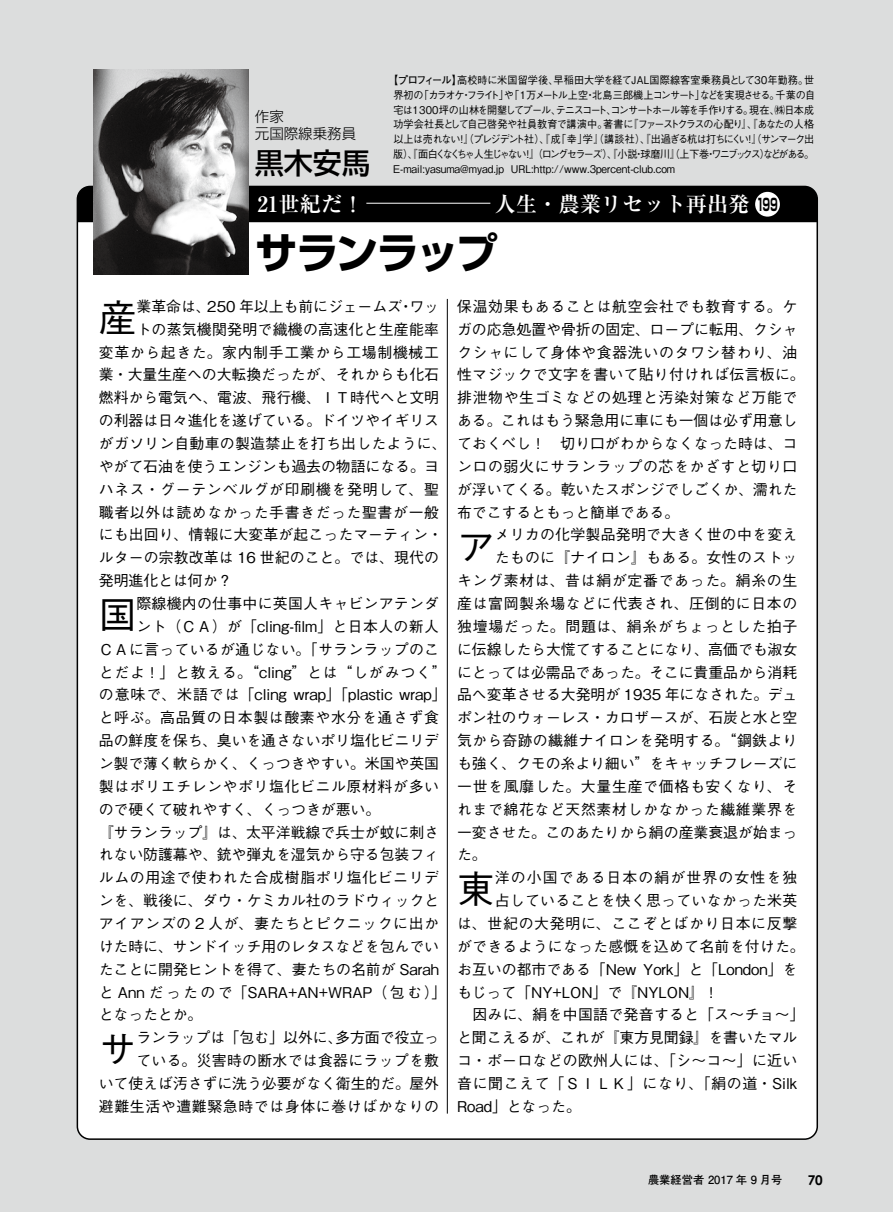
<style>
.page{position:relative;width:893px;height:1212px;background:#dcdddd}
.page>*{position:absolute;margin:0;border:0;box-sizing:border-box;transform-origin:0 0}
.t1{font:700 42.45px "Shin Go Pro";letter-spacing:-.07em;color:#000}
.t2{font:500 37.8px "Gothic BBB Pro";color:#000}
.t3{font:500 28.95px "Shin Go Pro";color:#000}
.t4{font:700 21.3px "Ryumin Pro";color:#fff}
.t5{font:700 16.8px "Shin Go Pro";color:#000;scale:.57 1}
.t6{font:500 14.85px/22.8px "Gothic BBB Pro";letter-spacing:.015em;color:#000}
.t7{font:500 14.85px "Gothic BBB Pro";letter-spacing:-.005em;color:#000}
.t8{font:500 14.85px "Gothic BBB Pro";letter-spacing:.045em;color:#000}
.t9{font:500 14.85px "Gothic BBB Pro";letter-spacing:.04em;color:#000}
.t10{font:500 14.85px "Gothic BBB Pro";letter-spacing:.05em;color:#000}
.t11{font:500 14.85px "Gothic BBB Pro";letter-spacing:.075em;color:#000}
.t12{font:300 14.4px/17.4px "Shin Go Pro";color:#000}
.ノーマル{font:700 13.5px "Century Gothic";color:#000}
.t13{font:700 11.25px "Futo Go B101 Pro";color:#000}
.t14{font:500 10.65px "Gothic BBB Pro";letter-spacing:-.11em;color:#000;scale:.95 1}
.t15{font:500 10.65px/14.9px "Gothic BBB Pro";color:#000;scale:.95 1}
.t16{font:500 10.65px "Gothic BBB Pro";letter-spacing:-.055em;color:#000;scale:.95 1}
.t17{font:500 10.65px "Gothic BBB Pro";letter-spacing:-.1em;color:#000;scale:.95 1}
.t18{font:500 10.65px "Gothic BBB Pro";letter-spacing:-.16em;color:#000;scale:.95 1}
.t19{font:500 10.65px "Gothic BBB Pro";letter-spacing:-.015em;color:#000;scale:.95 1}
.t20{font:500 10.65px "Gothic BBB Pro";letter-spacing:-.14em;color:#000;scale:.95 1}
.t21{font:500 10.65px "Gothic BBB Pro";letter-spacing:-.01em;color:#000;scale:.95 1}
.t22{font:500 10.65px "Gothic BBB Pro";letter-spacing:.015em;color:#000;scale:.95 1}
.t23{font:700 10.65px "Futo Go B101 Pro";letter-spacing:-.13em;color:#000;scale:.95 1}
</style>
<div class="page">
<div style="left:77px;top:186px;width:740px;height:953px;background:#fff;border-radius:13px"></div>
<div style="left:77px;top:186px;width:740px;height:36px;background:#000"></div>
<img style="left:93px;top:70px;width:155px;height:204px">
<hr style="left:366px;top:203px;width:124px;height:1px;background:#fff">
<div style="left:755px;top:192px;width:25px;height:25px;background:#fff;border-radius:50%"></div>
<hr style="left:447px;top:299px;width:1px;height:814px;background:#000">
<p class="t23" style="left:388px;top:71px;width:79px">【プロフィール】</p>
<p class="t19" style="left:554px;top:71px;width:213px">早稲田大学を経てＪＡＬ国際線客室乗務員として</p>
<p class="t16" style="left:767px;top:71px;width:51px">年勤務 世。</p>
<p class="t22" style="left:457px;top:71px;width:108px">高校時に米国留学後、</p>
<p class="t16" style="left:753px;top:71px;width:19px">３０</p>
<p class="t12" style="left:255px;top:106px;width:103px">作家<br>元国際線乗務員</p>
<p class="t3" style="left:255px;top:139px;width:117px">黒木安馬</p>
<p class="t4" style="left:257px;top:187px;width:108px">21世紀だ！</p>
<p class="t14" style="left:419px;top:86px;width:381px">「カラオケフライト 「や」 1万メートル上空北島三郎機上コンサートなどを実現させる。</p>
<p class="t16" style="left:695px;top:86px;width:12px">」</p>
<p class="t16" style="left:775px;top:86px;width:43px">千葉の自</p>
<p class="t16" style="left:393px;top:86px;width:33px">界初の</p>
<p class="t16" style="left:461px;top:86px;width:12px">・</p>
<p class="t16" style="left:585px;top:86px;width:12px">・</p>
<p class="t17" style="left:393px;top:101px;width:380px">宅は1300坪の山林を開墾してプールテニスコートコンサートホール等を手作りする。</p>
<p class="t16" style="left:606px;top:101px;width:12px">、</p>
<p class="t16" style="left:749px;top:101px;width:34px">現在、</p>
<p class="t16" style="left:775px;top:101px;width:43px">㈱日本成</p>
<p class="t16" style="left:551px;top:101px;width:12px">、</p>
<p class="t20" style="left:628px;top:116px;width:197px">『ファーストクラスの心配り』、『あなたの人格</p>
<p class="t21" style="left:393px;top:116px;width:227px">功学会社長として自己啓発や社員教育で講演中。</p>
<p class="t16" style="left:603px;top:116px;width:33px">著書に</p>
<p class="t14" style="left:457px;top:131px;width:309px">！』（プレジデント社）、『 「成幸学」 』（講談社）、『出過ぎる杭は打ちにくい</p>
<p class="t16" style="left:745px;top:131px;width:75px">！（』サンマーク出</p>
<p class="t16" style="left:393px;top:131px;width:72px">以上は売れない</p>
<p class="t18" style="left:523px;top:146px;width:308px">！』（ロングセラーズ）、『小説球磨川（』上下巻ワニブックスなどがある。</p>
<p class="t15" style="left:511px;top:145px;width:174px;text-indent:-118px">版）『、面白くなくちゃ人生じゃない<br>URL:http://www.3percent-club.com</p>
<p class="t16" style="left:760px;top:146px;width:12px">）</p>
<p class="t16" style="left:634px;top:146px;width:12px">・</p>
<p class="t16" style="left:706px;top:146px;width:12px">・</p>
<p class="t15" style="left:393px;top:160px;width:118px">E-mail:yasuma@myad j p.</p>
<p class="t4" style="left:473px;top:187px;width:278px">　人生・農業リセット再出発</p>
<p class="t5" style="left:756px;top:192px;width:39px">199</p>
<p class="t1" style="left:255px;top:219px;width:245px">サランラップ</p>
<p class="t6" style="left:137px;top:293px;width:76px">業革命は、</p>
<p class="t7" style="left:207px;top:294px;width:196px">250 年以上も前にジェームズ</p>
<p class="t2" style="left:99px;top:287px;width:39px">産</p>
<p class="t6" style="left:409px;top:293px;width:31px">ワッ</p>
<p class="t6" style="left:398px;top:293px;width:16px">・</p>
<p class="t6" style="left:99px;top:316px;width:349px;text-indent:38px">トの蒸気機関発明で織機の高速化と生産能率変革から起きた。家内制手工業から工場制機械工業・大量生産への大転換だったが、それからも化石燃料から電気へ、電波、飛行機、ＩＴ時代へと文明の利器は日々進化を遂げている。ドイツやイギリスがガソリン自動車の製造禁止を打ち出したように、やがて石油を使うエンジンも過去の物語になる。ヨハネス・グーテンベルグが印刷機を発明して、聖職者以外は読めなかった手書きだった聖書が一般にも出回り、情報に大変革が起こったマーティン・ルターの宗教改革は 16 世紀のこと。では、現代の発明進化とは何か?</p>
<p class="t2" style="left:99px;top:584px;width:39px">国</p>
<p class="t6" style="left:136px;top:590px;width:304px">際線機内の仕事中に英国人キャビンアテンダ</p>
<p class="t6" style="left:136px;top:613px;width:304px">ント（ＣＡ）が「cling-film」と日本人の新人</p>
<p class="t6" style="left:99px;top:636px;width:342px">ＣＡに言っているが通じない。「サランラップのこ</p>
<p class="t10" style="left:99px;top:660px;width:349px">とだよ！」と教える。“cling”とは“しがみつく“</p>
<p class="t6" style="left:99px;top:681px;width:349px">の意味で、米語では「cling wrap」「plastic wrap「</p>
<p class="t8" style="left:99px;top:706px;width:342px">と呼ぶ。高品質の日本製は酸素や水分を通さず食</p>
<p class="t7" style="left:99px;top:729px;width:342px">品の鮮度を保ち、臭いを通さないポリ塩化ビニリデ</p>
<p class="t7" style="left:99px;top:751px;width:342px">ン製で薄く軟らかく、くっつきやすい。米国や英国</p>
<p class="t9" style="left:99px;top:774px;width:342px">製はポリエチレンやポリ塩化ビニル原材料が多い</p>
<p class="t7" style="left:99px;top:797px;width:283px">ので硬くて破れやすく、くっつきが悪い。</p>
<p class="t6" style="left:99px;top:819px;width:349px">『サランラップ』は、太平洋戦線で兵士が蚊に刺されない防護幕や、銃や弾丸を湿気から守る包装フィルムの用途で使われた合成樹脂ポリ塩化ビニリデンを、戦後に、ダウ・ケミカル社のラドウィックとアイアンズの 2 人が、妻たちとピクニックに出かけた時に、サンドイッチ用のレタスなどを包んでいたことに開発ヒントを得て、妻たちの名前が Sarahと Ann だったので「SARA+AN+WRAP（包む 「(となったとか。</p>
<p class="t6" style="left:335px;top:1024px;width:105px">多方面で役立っ</p>
<p class="t7" style="left:136px;top:1026px;width:208px">ランラップは「包む」以外に、</p>
<p class="t2" style="left:99px;top:1019px;width:39px">サ</p>
<p class="t6" style="left:99px;top:1047px;width:342px;text-align:justify;text-indent:38px">ている。災害時の断水では食器にラップを敷いて使えば汚さずに洗う必要がなく衛生的だ。屋外避難生活や遭難緊急時では身体に巻けばかなりの</p>
<p class="t6" style="left:457px;top:293px;width:349px">保温効果もあることは航空会社でも教育する。ケガの応急処置や骨折の固定、ロープに転用、クシャクシャにして身体や食器洗いのタワシ替わり、油性マジックで文字を書いて貼り付ければ伝言板に。排泄物や生ゴミなどの処理と汚染対策など万能である。これはもう緊急用に車にも一個は必ず用意しておくべし！　切り口がわからなくなった時は、コンロの弱火にサランラップの芯をかざすと切り口が浮いてくる。乾いたスポンジでしごくか、濡れた布でこするともっと簡単である。</p>
<p class="t2" style="left:457px;top:516px;width:39px">ア</p>
<p class="t6" style="left:495px;top:522px;width:304px">メリカの化学製品発明で大きく世の中を変え</p>
<p class="t6" style="left:495px;top:544px;width:304px">たものに『ナイロン』もある。女性のストッ</p>
<p class="t8" style="left:457px;top:569px;width:342px">キング素材は、昔は絹が定番であった。絹糸の生</p>
<p class="t8" style="left:457px;top:591px;width:342px">産は富岡製糸場などに代表され、圧倒的に日本の</p>
<p class="t8" style="left:457px;top:614px;width:342px">独壇場だった。問題は、絹糸がちょっとした拍子</p>
<p class="t7" style="left:457px;top:637px;width:342px">に伝線したら大慌てすることになり、高価でも淑女</p>
<p class="t7" style="left:457px;top:660px;width:342px">にとっては必需品であった。そこに貴重品から消耗</p>
<p class="t7" style="left:457px;top:683px;width:342px">品へ変革させる大発明が 1935 年になされた。デュ</p>
<p class="t7" style="left:457px;top:706px;width:342px">ポン社のウォーレス・カロザースが、石炭と水と空</p>
<p class="t6" style="left:457px;top:727px;width:342px">気から奇跡の繊維ナイロンを発明する。“鋼鉄より</p>
<p class="t7" style="left:457px;top:751px;width:342px">も強く、クモの糸より細い”をキャッチフレーズに</p>
<p class="t8" style="left:457px;top:774px;width:342px">一世を風靡した。大量生産で価格も安くなり、そ</p>
<p class="t9" style="left:457px;top:797px;width:342px">れまで綿花など天然素材しかなかった繊維業界を</p>
<p class="t7" style="left:457px;top:820px;width:342px">一変させた。このあたりから絹の産業衰退が始まっ</p>
<p class="t6" style="left:457px;top:841px;width:31px">た。</p>
<p class="t2" style="left:457px;top:859px;width:39px">東</p>
<p class="t11" style="left:495px;top:866px;width:304px">洋の小国である日本の絹が世界の女性を独</p>
<p class="t6" style="left:495px;top:887px;width:304px">占していることを快く思っていなかった米英</p>
<p class="t8" style="left:457px;top:911px;width:342px">は、世紀の大発明に、ここぞとばかり日本に反撃</p>
<p class="t6" style="left:457px;top:933px;width:349px">ができるようになった感慨を込めて名前を付けた。</p>
<p class="t6" style="left:457px;top:956px;width:342px">お互いの都市である「New York」と「London」を</p>
<p class="t6" style="left:457px;top:979px;width:263px">もじって「NY+LON」で『NYLON『!</p>
<p class="t6" style="left:457px;top:1001px;width:349px">　因みに、絹を中国語で発音すると「ス〜チョ〜「と聞こえるが、これが『東方見聞録』を書いたマルコ・ポーロなどの欧州人には、「シ〜コ〜」に近い音に聞こえて「ＳＩＬＫ」になり、「絹の道・Silk<br>Road」となった。</p>
<p class="t13" style="left:648px;top:1170px;width:136px">農業経営者 2017 年 9 月号</p>
<p class="ノーマル" style="left:808px;top:1169px;width:17px">70</p>
</div>
